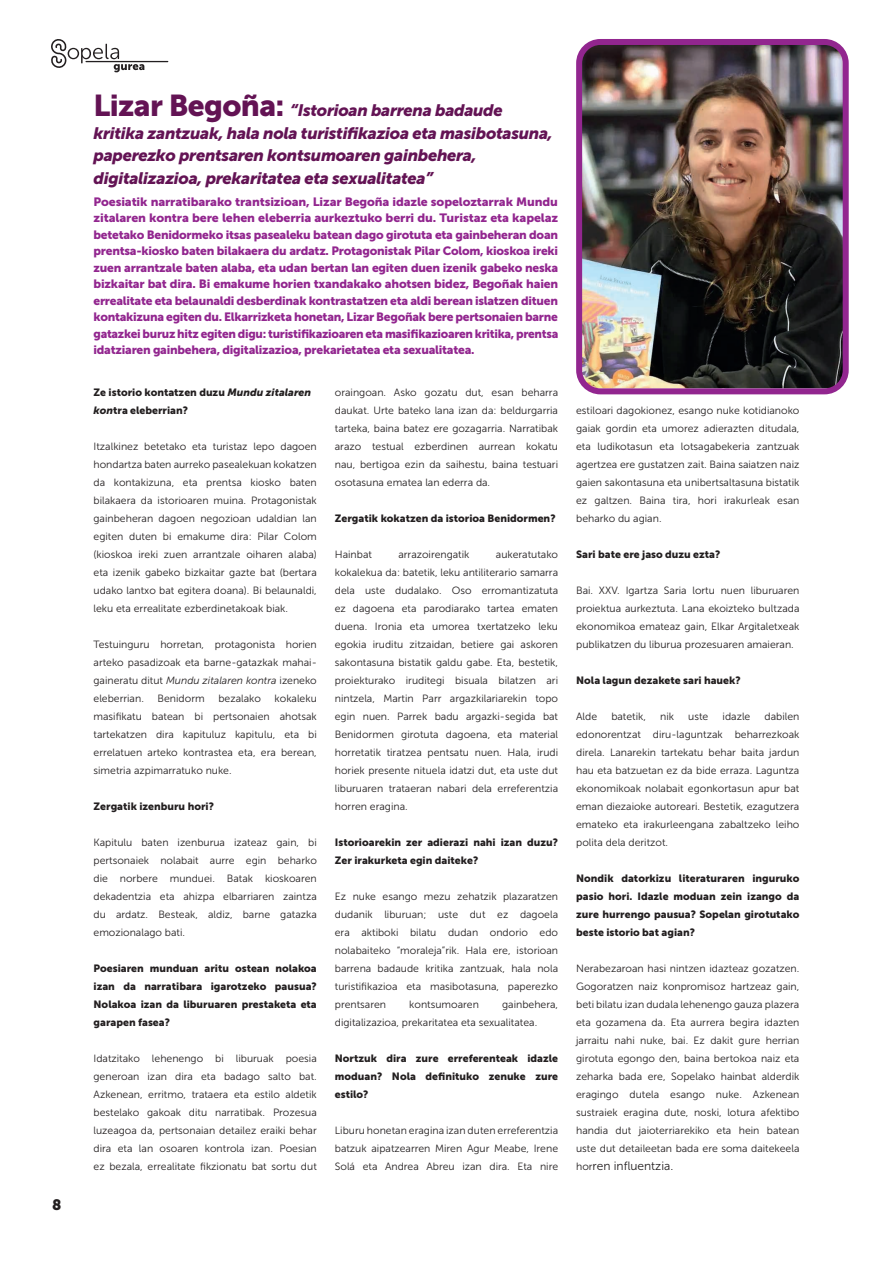
<style>
.page{position:relative;width:893px;height:1263px;background:#fff}
.page>*{position:absolute;margin:0;border:0;box-sizing:border-box;transform-origin:0 0}
.t1{font:italic 16.5px/22.5px "Museo Sans 900";letter-spacing:-.02em;color:#631354}
.t2{font:15px "Museo Sans 900";color:#231f20}
.t3{font:12px/16.5px "Museo Sans 900";letter-spacing:-.02em;color:#92268f;text-align:justify}
.t4{font:12px "Museo Sans 300";color:#231f20}
.t5{font:10.5px/18px "Museo Sans 300";color:#231f20;text-align:justify}
.t6{font:10.5px/18px "Museo Sans 900";color:#231f20;text-align:justify}
.s1{font-style:normal;font-size:30px}
.s2{font-style:italic}
.s3{font-size:10.5px}
</style>
<div class="page">
<img style="left:583px;top:46px;width:259px;height:341px">
<div style="left:576px;top:39px;width:273px;height:355px;border:6px solid #92268f;border-radius:21px"></div>
<svg style="left:51px;top:39px;width:93px;height:33px"></svg>
<hr style="left:86px;top:61px;width:82px;height:1px;background:#231f20">
<h2 class="t2" style="left:52px;top:1196px;width:11px">8</h2>
<h1 class="t1" style="left:94px;top:99px;width:461px"><span class="s1">Lizar Begoña:</span> “Istorioan barrena badaude kritika zantzuak, hala nola turistifikazioa eta masibotasuna, paperezko prentsaren kontsumoaren gainbehera, digitalizazioa, prekaritatea eta sexualitatea”</h1>
<p class="t3" style="left:94px;top:193px;width:466px">Poesiatik narratibarako trantsizioan, Lizar Begoña idazle sopeloztarrak Mundu zitalaren kontra bere lehen eleberria aurkeztuko berri du. Turistaz eta kapelaz betetako Benidormeko itsas pasealeku batean dago girotuta eta gainbeheran doan prentsa-kiosko baten bilakaera du ardatz. Protagonistak Pilar Colom, kioskoa ireki zuen arrantzale baten alaba, eta udan bertan lan egiten duen izenik gabeko neska bizkaitar bat dira. Bi emakume horien txandakako ahotsen bidez, Begoñak haien errealitate eta belaunaldi desberdinak kontrastatzen eta aldi berean islatzen dituen kontakizuna egiten du. Elkarrizketa honetan, Lizar Begoñak bere pertsonaien barne gatazkei buruz hitz egiten digu: turistifikazioaren eta masifikazioaren kritika, prentsa idatziaren gainbehera, digitalizazioa, prekarietatea eta sexualitatea.</p>
<p class="t6" style="left:94px;top:383px;width:219px">Ze istorio kontatzen duzu <span class="s2">Mundu zitalaren kon</span>tra eleberrian?</p>
<p class="t5" style="left:94px;top:437px;width:225px">Itzalkinez betetako eta turistaz lepo dagoen hondartza baten aurreko pasealekuan kokatzen da kontakizuna, eta prentsa kiosko baten bilakaera da istorioaren muina. Protagonistak gainbeheran dagoen negozioan udaldian lan egiten duten bi emakume dira: Pilar Colom (kioskoa ireki zuen arrantzale oiharen alaba) eta izenik gabeko bizkaitar gazte bat (bertara udako lantxo bat egitera doana). Bi belaunaldi, leku eta errealitate ezberdinetakoak biak.</p>
<p class="t5" style="left:94px;top:635px;width:225px">Testuinguru horretan, protagonista horien arteko pasadizoak eta barne-gatazkak mahai&shy;gaineratu ditut <span class="s2">Mundu zitalaren kontra</span> izeneko eleberrian.</p>
<p class="t5" style="left:94px;top:689px;width:225px;text-indent:181px">kokaleku masifikatu batean bi pertsonaien ahotsak tartekatzen dira kapituluz kapitulu, eta bi errelatuen arteko kontrastea eta, era berean, simetria azpimarratuko nuke.</p>
<p class="t6" style="left:94px;top:797px;width:122px">Zergatik izenburu hori?</p>
<p class="t5" style="left:94px;top:833px;width:225px">Kapitulu baten izenburua izateaz gain, bi pertsonaiek nolabait aurre egin beharko die norbere munduei. Batak kioskoaren dekadentzia eta ahizpa elbarriaren zaintza du ardatz. Besteak, aldiz, barne gatazka emozionalago bati.</p>
<p class="t6" style="left:94px;top:959px;width:225px">Poesiaren munduan aritu ostean nolakoa izan da narratibara igarotzeko pausua?<br>Nolakoa izan da liburuaren prestaketa eta garapen fasea?</p>
<p class="t5" style="left:94px;top:1049px;width:225px">Idatzitako lehenengo bi liburuak poesia generoan izan dira eta badago salto bat.<br>Azkenean, erritmo, trataera eta estilo aldetik bestelako gakoak ditu narratibak. Prozesua luzeagoa da, pertsonaian detailez eraiki behar dira eta lan osoaren kontrola izan. Poesian ez bezala, errealitate fikzionatu bat sortu dut</p>
<p class="t5" style="left:158px;top:689px;width:49px">Benidorm</p>
<p class="t5" style="left:218px;top:689px;width:44px">bezalako</p>
<p class="t5" style="left:335px;top:383px;width:225px">oraingoan. Asko gozatu dut, esan beharra daukat. Urte bateko lana izan da: beldurgarria tarteka, baina batez ere gozagarria. Narratibak arazo testual ezberdinen aurrean kokatu nau, bertigoa ezin da saihestu, baina testuari osotasuna ematea lan ederra da.</p>
<p class="t6" style="left:335px;top:509px;width:222px">Zergatik kokatzen da istorioa Benidormen?</p>
<p class="t5" style="left:335px;top:545px;width:39px">Hainbat</p>
<p class="t5" style="left:398px;top:545px;width:73px">arrazoirengatik</p>
<p class="t5" style="left:335px;top:545px;width:225px;text-indent:161px">aukeratutako kokalekua da: batetik, leku antiliterario samarra dela uste dudalako. Oso erromantizatuta ez dagoena eta parodiarako tartea ematen duena. Ironia eta umorea txertatzeko leku egokia iruditu zitzaidan, betiere gai askoren sakontasuna bistatik galdu gabe. Eta, bestetik, proiekturako iruditegi bisuala bilatzen ari nintzela, Martin Parr argazkilariarekin topo egin nuen. Parrek badu argazki-segida bat Benidormen girotuta dagoena, eta material horretatik tiratzea pentsatu nuen. Hala, irudi horiek presente nituela idatzi dut, eta uste dut liburuaren trataeran nabari dela erreferentzia horren eragina.</p>
<p class="t6" style="left:335px;top:833px;width:225px">Istorioarekin zer adierazi nahi izan duzu?<br>Zer irakurketa egin daiteke?</p>
<p class="t5" style="left:335px;top:887px;width:225px">Ez nuke esango mezu zehatzik plazaratzen dudanik liburuan; uste dut ez dagoela era aktiboki bilatu dudan ondorio edo nolabaiteko “moraleja”rik. Hala ere, istorioan barrena badaude kritika zantzuak, hala nola turistifikazioa eta masibotasuna, paperezko prentsaren</p>
<p class="t5" style="left:335px;top:995px;width:225px;text-indent:167px">gainbehera, digitalizazioa, prekaritatea eta sexualitatea.</p>
<p class="t6" style="left:335px;top:1049px;width:225px">Nortzuk dira zure erreferenteak idazle moduan? Nola definituko zenuke zure estilo?</p>
<p class="t5" style="left:335px;top:1121px;width:225px">Liburu honetan eragina izan duten erreferentzia batzuk aipatzearren Miren Agur Meabe, Irene Solá eta Andrea Abreu izan dira. Eta nire</p>
<p class="t5" style="left:409px;top:995px;width:71px">kontsumoaren</p>
<p class="t5" style="left:576px;top:401px;width:225px">estiloari dagokionez, esango nuke kotidianoko gaiak gordin eta umorez adierazten ditudala, eta ludikotasun eta lotsagabekeria zantzuak agertzea ere gustatzen zait. Baina saiatzen naiz gaien sakontasuna eta unibertsaltasuna bistatik ez galtzen. Baina tira, hori irakurleak esan beharko du agian.</p>
<p class="t6" style="left:576px;top:545px;width:146px">Sari bate ere jaso duzu ezta?</p>
<p class="t5" style="left:576px;top:581px;width:225px">Bai. XXV. Igartza Saria lortu nuen liburuaren proiektua aurkeztuta. Lana ekoizteko bultzada ekonomikoa emateaz gain, Elkar Argitaletxeak publikatzen du liburua prozesuaren amaieran.</p>
<p class="t6" style="left:576px;top:671px;width:166px">Nola lagun dezakete sari hauek?</p>
<p class="t5" style="left:576px;top:707px;width:23px">Alde</p>
<p class="t5" style="left:611px;top:707px;width:36px">batetik,</p>
<p class="t5" style="left:660px;top:707px;width:15px">nik</p>
<p class="t5" style="left:688px;top:707px;width:22px">uste</p>
<p class="t5" style="left:723px;top:707px;width:29px">idazle</p>
<p class="t5" style="left:576px;top:707px;width:225px;text-indent:188px">dabilen edonorentzat diru-laguntzak beharrezkoak direla. Lanarekin tartekatu behar baita jardun hau eta batzuetan ez da bide erraza. Laguntza ekonomikoak nolabait egonkortasun apur bat eman diezaioke autoreari. Bestetik, ezagutzera emateko eta irakurleengana zabaltzeko leiho polita dela deritzot.</p>
<p class="t6" style="left:576px;top:869px;width:225px">Nondik datorkizu literaturaren inguruko pasio hori. Idazle moduan zein izango da zure hurrengo pausua? Sopelan girotutako beste istorio bat agian?</p>
<p class="t5" style="left:576px;top:959px;width:225px">Nerabezaroan hasi nintzen idazteaz gozatzen.<br>Gogoratzen naiz konpromisoz hartzeaz gain, beti bilatu izan dudala lehenengo gauza plazera eta gozamena da. Eta aurrera begira idazten jarraitu nahi nuke, bai. Ez dakit gure herrian girotuta egongo den, baina bertokoa naiz eta zeharka bada ere, Sopelako hainbat alderdik eragingo dutela esango nuke. Azkenean sustraiek eragina dute, noski, lotura afektibo handia dut jaioterriarekiko eta hein batean uste dut detaileetan bada ere soma daitekeela</p>
<p class="t4" style="left:576px;top:1159px;width:99px"><span class="s3">hor</span>ren influentzia.</p>
</div>
